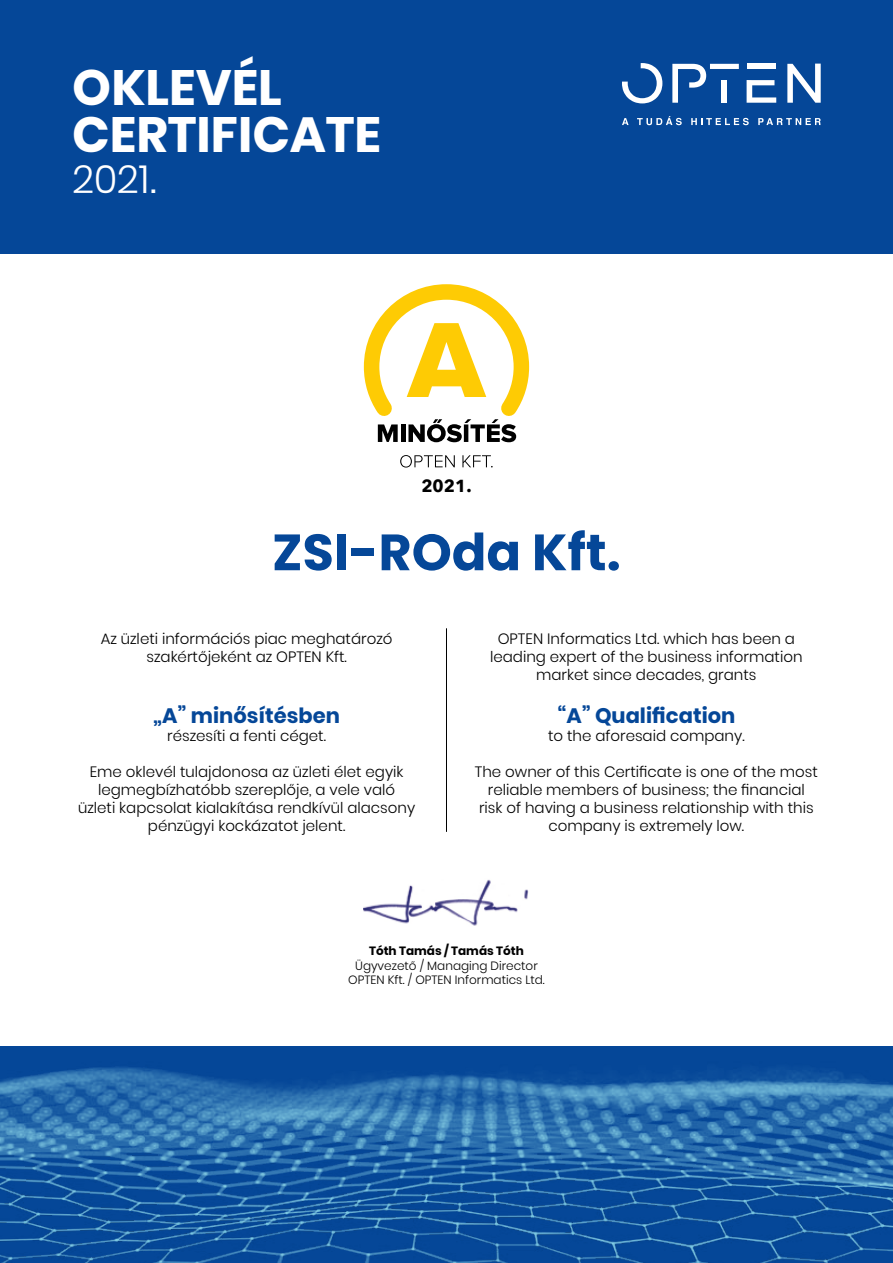
<style>
.page{position:relative;width:893px;height:1263px;background:#fff}
.page>*{position:absolute;margin:0;border:0;box-sizing:border-box;transform-origin:0 0}
.t1{font:700 51px "Poppins";color:#054798}
.t2{font:700 49.5px/46.5px "Poppins";color:#fff}
.t3{font:300 39px "Poppins";color:#fff}
.t4{font:700 21px "Poppins";color:#054798}
.t5{font:700 17.4px "Avenir Next";color:#000}
.t6{font:300 15px/18px "Poppins";color:#000;text-align:center}
.t7{font:300 12px/14.4px "Poppins";color:#000;text-align:center}
.t8{font:700 12px "Poppins";color:#000}
</style>
<div class="page">
<div style="left:0;top:0;width:893px;height:254px;background:#054798"></div>
<svg style="left:622px;top:63px;width:40px;height:40px"></svg>
<svg style="left:672px;top:64px;width:67px;height:39px"></svg>
<div style="left:721px;top:80px;width:6px;height:23px;background:#fff"></div>
<div style="left:747px;top:64px;width:28px;height:5px;background:#fff"></div>
<svg style="left:747px;top:80px;width:29px;height:23px"></svg>
<svg style="left:787px;top:64px;width:34px;height:39px"></svg>
<svg style="left:622px;top:118px;width:7px;height:7px"></svg>
<svg style="left:637px;top:116px;width:45px;height:9px"></svg>
<svg style="left:691px;top:118px;width:58px;height:7px"></svg>
<svg style="left:758px;top:118px;width:63px;height:7px"></svg>
<img style="left:0;top:1046px;width:893px;height:217px">
<svg style="left:400px;top:455px;width:55px;height:12px"></svg>
<svg style="left:462px;top:455px;width:31px;height:12px"></svg>
<svg style="left:363px;top:284px;width:167px;height:158px"></svg>
<hr style="left:446px;top:628px;width:1px;height:204px;background:#000">
<img style="left:363px;top:879px;width:166px;height:47px">
<h2 class="t2" style="left:72px;top:65px;width:310px">OKLEVÉL<br>CERTIFICATE</h2>
<h3 class="t3" style="left:72px;top:157px;width:86px">2021.</h3>
<p class="t5" style="left:421px;top:470px;width:52px">2021.</p>
<h1 class="t1" style="left:272px;top:523px;width:350px">ZSI-ROda Kft.</h1>
<p class="t6" style="left:101px;top:630px;width:293px">Az üzleti információs piac meghatározó szakértőjeként az OPTEN Kft.</p>
<h3 class="t4" style="left:153px;top:704px;width:188px">„A” minősítésben</h3>
<p class="t6" style="left:167px;top:727px;width:160px">részesíti a fenti céget.</p>
<p class="t6" style="left:78px;top:763px;width:339px">Eme oklevél tulajdonosa az üzleti élet egyik legmegbízhatóbb szereplője, a vele való üzleti kapcsolat kialakítása rendkívül alacsony pénzügyi kockázatot jelent.</p>
<p class="t6" style="left:490px;top:630px;width:314px">OPTEN Informatics Ltd. which has been a leading expert of the business information market since decades, grants</p>
<h3 class="t4" style="left:557px;top:704px;width:180px">“A” Qualification</h3>
<p class="t6" style="left:548px;top:727px;width:198px">to the aforesaid company.</p>
<p class="t6" style="left:475px;top:763px;width:344px">The owner of this Certificate is one of the most reliable members of business; the financial risk of having a business relationship with this company is extremely low.</p>
<p class="t8" style="left:369px;top:944px;width:156px">Tóth Tamás / Tamás Tóth</p>
<p class="t7" style="left:348px;top:958px;width:198px">Ügyvezető / Managing Director<br>OPTEN Kft. / OPTEN Informatics Ltd.</p>
</div>
